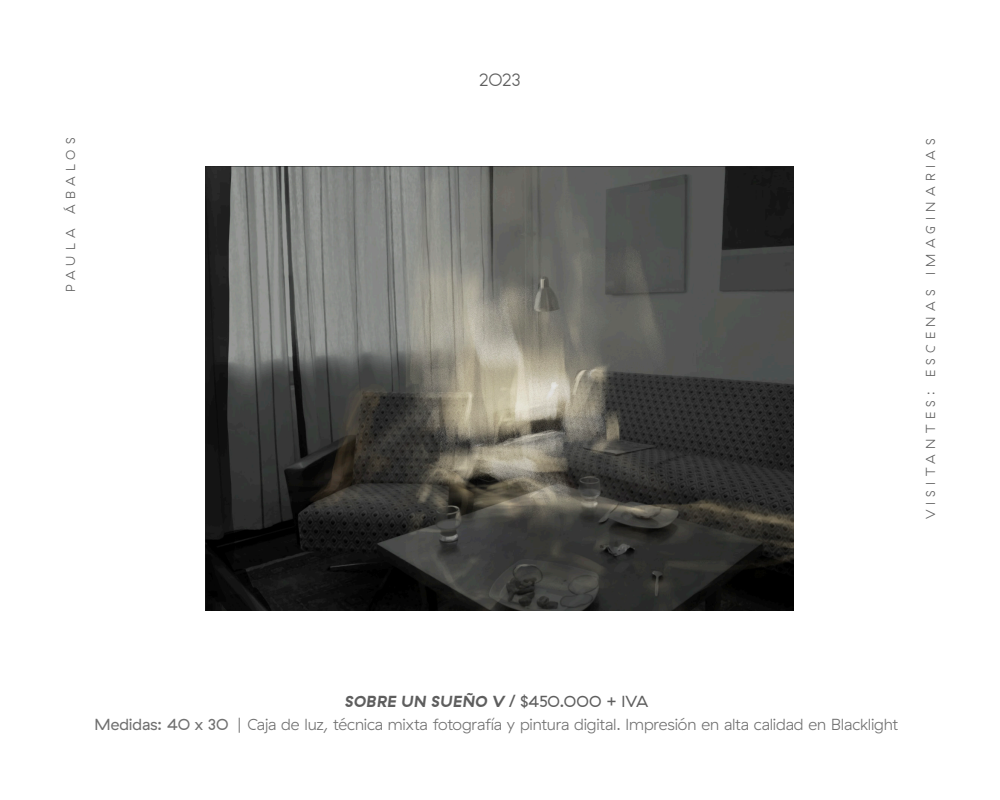
<style>
.page{position:relative;width:1000px;height:800px;background:#fff}
.page>*{position:absolute;margin:0;border:0;box-sizing:border-box;transform-origin:0 0}
.ingles{font:300 18px "GT Haptik Trial";color:#5e5e5e}
.texto{font:300 16px "GT Haptik";letter-spacing:-.01em;color:#707070}
.ingles-2{font:italic 700 16px "GT Haptik";letter-spacing:.02em;color:#5e5e5e}
.ingles-3{font:300 13px "GT Haptik";letter-spacing:.41em;color:#5e5e5e}
.s1{font-family:"Agency FB";font-style:normal}
.s2{font-weight:400;font-style:normal}
.s3{font-weight:400}
.s4{font-family:"Agency FB";font-weight:400}
</style>
<div class="page">
<img style="left:206px;top:167px;width:588px;height:443px">
<p class="ingles-3" style="left:63px;top:292px;width:156px;rotate:-90deg">PAULA ÁBALOS</p>
<p class="ingles" style="left:479px;top:73px;width:43px">2O23</p>
<p class="ingles-3" style="left:923px;top:519px;width:382px;rotate:-90deg">VISITANTES: ESCENAS IMAGINARIAS</p>
<p class="ingles-2" style="left:345px;top:692px;width:305px">SOBRE UN SUEÑO V <span class="s1">/</span> <span class="s2">$45O.OOO + IVA</span></p>
<p class="texto" style="left:95px;top:715px;width:805px"><span class="s3">Medidas: 4O x 3O</span> <span class="s4">|</span> Caja de luz, técnica mixta fotografía y pintura digital. Impresión en alta calidad en Blacklight</p>
</div>
